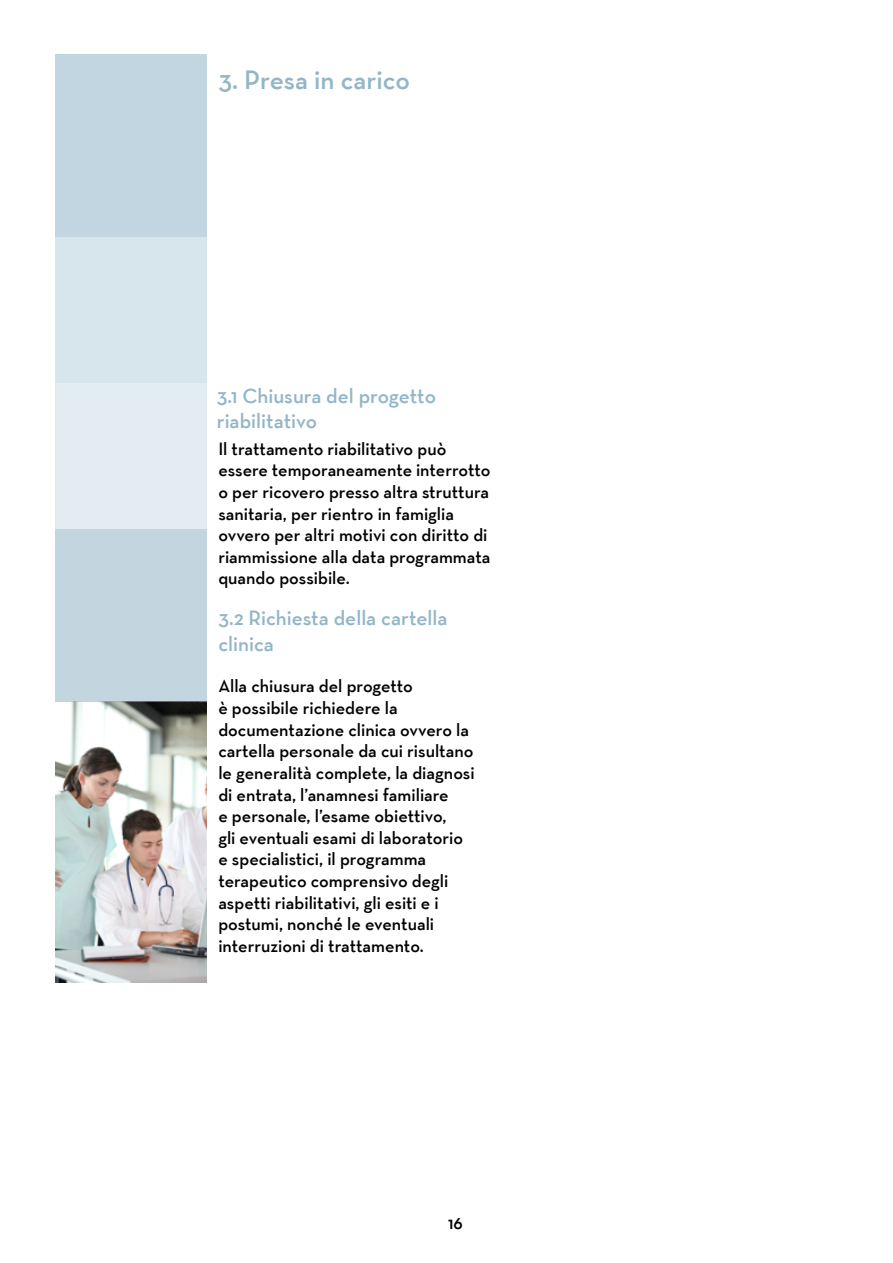
<style>
.page{position:relative;width:893px;height:1263px;background:#fff}
.page>*{position:absolute;margin:0;border:0;box-sizing:border-box;transform-origin:0 0}
.t1{font:600 27px "Neutra Text";color:#92b6c7}
.t2{font:600 21px/25.2px "Neutra Text";color:#92b6c7}
.t3{font:600 18px/21.6px "Neutra Text";color:#000}
</style>
<div class="page">
<img style="left:55px;top:702px;width:152px;height:280px">
<div style="left:55px;top:54px;width:152px;height:183px;background:#c2d6e1"></div>
<div style="left:55px;top:237px;width:152px;height:146px;background:#d7e5ec"></div>
<div style="left:55px;top:383px;width:152px;height:146px;background:#e2ecf1"></div>
<div style="left:55px;top:529px;width:152px;height:173px;background:#c3d6e0"></div>
<h1 class="t1" style="left:218px;top:63px;width:193px">3. Presa in carico</h1>
<p class="t2" style="left:217px;top:383px;width:221px">3.1 Chiusura del progetto riabilitativo</p>
<p class="t3" style="left:218px;top:438px;width:274px">Il trattamento riabilitativo può essere temporaneamente interrotto o per ricovero presso altra struttura sanitaria, per rientro in famiglia ovvero per altri motivi con diritto di riammissione alla data programmata quando possibile.</p>
<p class="t2" style="left:218px;top:605px;width:231px">3.2 Richiesta della cartella clinica</p>
<p class="t3" style="left:218px;top:675px;width:258px">Alla chiusura del progetto<br>è possibile richiedere la documentazione clinica ovvero la cartella personale da cui risultano le generalità complete, la diagnosi di entrata, l’anamnesi familiare<br>e personale, l’esame obiettivo,<br>gli eventuali esami di laboratorio e specialistici, il programma terapeutico comprensivo degli aspetti riabilitativi, gli esiti e i postumi, nonché le eventuali interruzioni di trattamento.</p>
<p class="t3" style="left:448px;top:1211px;width:16px">16</p>
</div>
